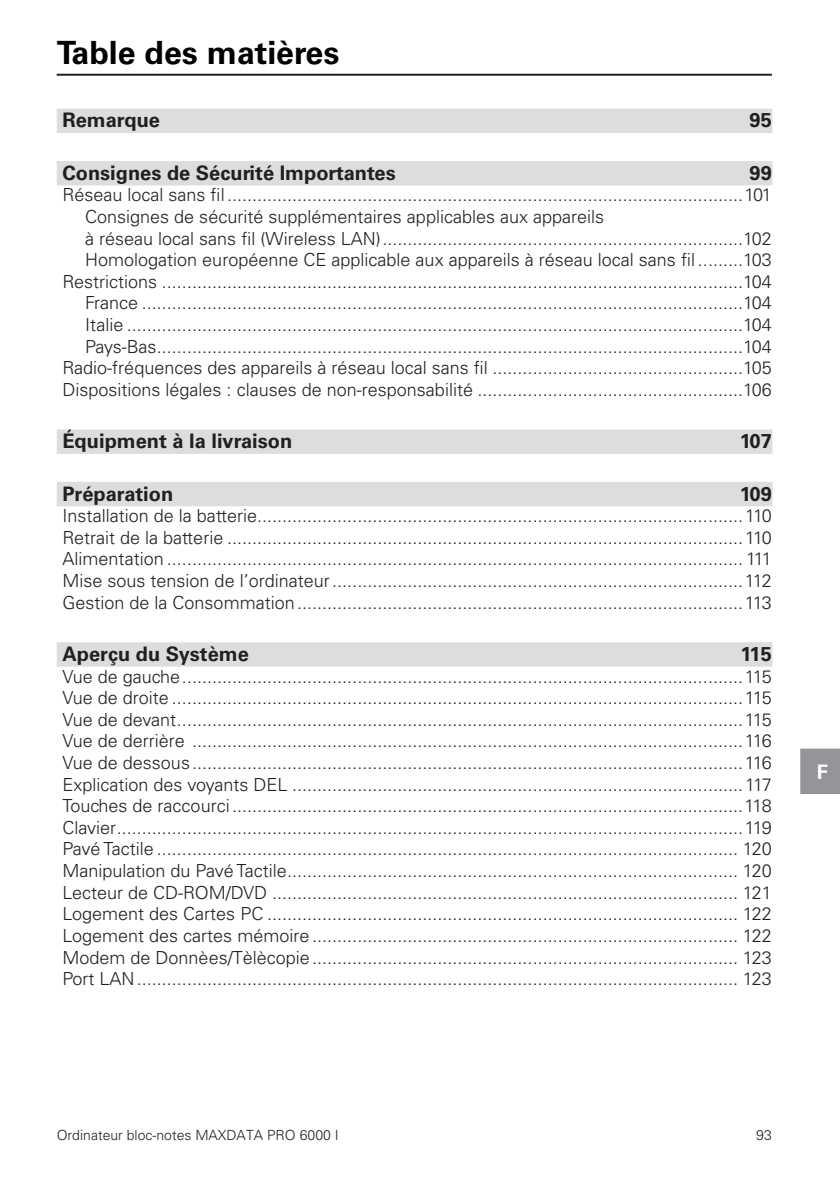
<style>
.page{position:relative;width:840px;height:1191px;background:#fff}
.page>*{position:absolute;margin:0;border:0;box-sizing:border-box;transform-origin:0 0}
.t1{font:700 32px "Univers";color:#000}
.t2{font:700 20px "Univers";color:#231f20}
.t3{font:700 20px "Univers";color:#fff}
.t4{font:300 18px/21.6px "Univers";color:#231f20;text-align:justify}
.t5{font:300 18px "Univers";letter-spacing:-.02em;color:#231f20}
.t6{font:300 14px "Univers";color:#231f20}
</style>
<div class="page">
<hr style="left:57px;top:74px;width:714px;height:2px;background:#231f20">
<div style="left:800px;top:748px;width:39px;height:46px;background:#939598"></div>
<div style="left:57px;top:109px;width:715px;height:24px;background:#dcdddf"></div>
<div style="left:57px;top:161px;width:715px;height:24px;background:#dcdddf"></div>
<div style="left:57px;top:429px;width:715px;height:25px;background:#dcdddf"></div>
<div style="left:57px;top:482px;width:715px;height:24px;background:#dcdddf"></div>
<div style="left:57px;top:642px;width:715px;height:24px;background:#dcdddf"></div>
<h1 class="t1" style="left:57px;top:34px;width:284px">Table des matières</h1>
<p class="t2" style="left:62px;top:109px;width:99px">Remarque</p>
<p class="t2" style="left:749px;top:109px;width:24px">95</p>
<p class="t2" style="left:62px;top:161px;width:334px">Consignes de Sécurité Importantes</p>
<p class="t2" style="left:749px;top:161px;width:24px">99</p>
<p class="t4" style="left:62px;top:184px;width:710px">Réseau local sans fil .......................................................................................................101</p>
<p class="t4" style="left:85px;top:206px;width:520px">Consignes de sécurité supplémentaires applicables aux appareils</p>
<p class="t4" style="left:85px;top:227px;width:688px">à réseau local sans fil (Wireless LAN) ........................................................................102</p>
<p class="t4" style="left:85px;top:249px;width:688px">Homologation européenne CE applicable aux appareils à réseau local sans fil .........103</p>
<p class="t4" style="left:62px;top:271px;width:710px">Restrictions ....................................................................................................................104</p>
<p class="t4" style="left:85px;top:292px;width:688px">France ........................................................................................................................104</p>
<p class="t4" style="left:85px;top:314px;width:688px">Italie ...........................................................................................................................104</p>
<p class="t5" style="left:85px;top:335px;width:688px">Pays-Bas .....................................................................................................................104</p>
<p class="t4" style="left:62px;top:357px;width:710px">Radio-fréquences des appareils à réseau local sans fil ..................................................105</p>
<p class="t4" style="left:62px;top:379px;width:710px">Dispositions légales : clauses de non-responsabilité .....................................................106</p>
<p class="t2" style="left:62px;top:429px;width:231px">Équipment à la livraison</p>
<p class="t2" style="left:739px;top:429px;width:34px">107</p>
<p class="t2" style="left:62px;top:482px;width:112px">Préparation</p>
<p class="t2" style="left:739px;top:482px;width:34px">109</p>
<p class="t4" style="left:62px;top:505px;width:710px">Installation de la batterie .................................................................................................110<br>Retrait de la batterie .......................................................................................................110<br>Alimentation ................................................................................................................... 111<br>Mise sous tension de l’ordinateur ..................................................................................112<br>Gestion de la Consommation .........................................................................................113</p>
<p class="t2" style="left:62px;top:642px;width:188px">Aperçu du Système</p>
<p class="t2" style="left:740px;top:642px;width:33px">115</p>
<p class="t4" style="left:62px;top:665px;width:710px">Vue de gauche ................................................................................................................115<br>Vue de droite ..................................................................................................................115<br>Vue de devant .................................................................................................................115<br>Vue de derrière ..............................................................................................................116<br>Vue de dessous ..............................................................................................................116<br>Explication des voyants DEL ..........................................................................................117<br>Touches de raccourci ......................................................................................................118<br>Clavier .............................................................................................................................119<br>Pavé Tactile .................................................................................................................... 120<br>Manipulation du Pavé Tactile .......................................................................................... 120<br>Lecteur de CD-ROM/DVD ............................................................................................. 121<br>Logement des Cartes PC .............................................................................................. 122<br>Logement des cartes mémoire ..................................................................................... 122<br>Modem de Donnèes/Tèlècopie ..................................................................................... 123<br>Port LAN ........................................................................................................................ 123</p>
<p class="t3" style="left:816px;top:760px;width:13px">F</p>
<p class="t6" style="left:57px;top:1126px;width:283px">Ordinateur bloc-notes MAXDATA PRO 6000 I</p>
<p class="t6" style="left:755px;top:1126px;width:17px">93</p>
</div>
